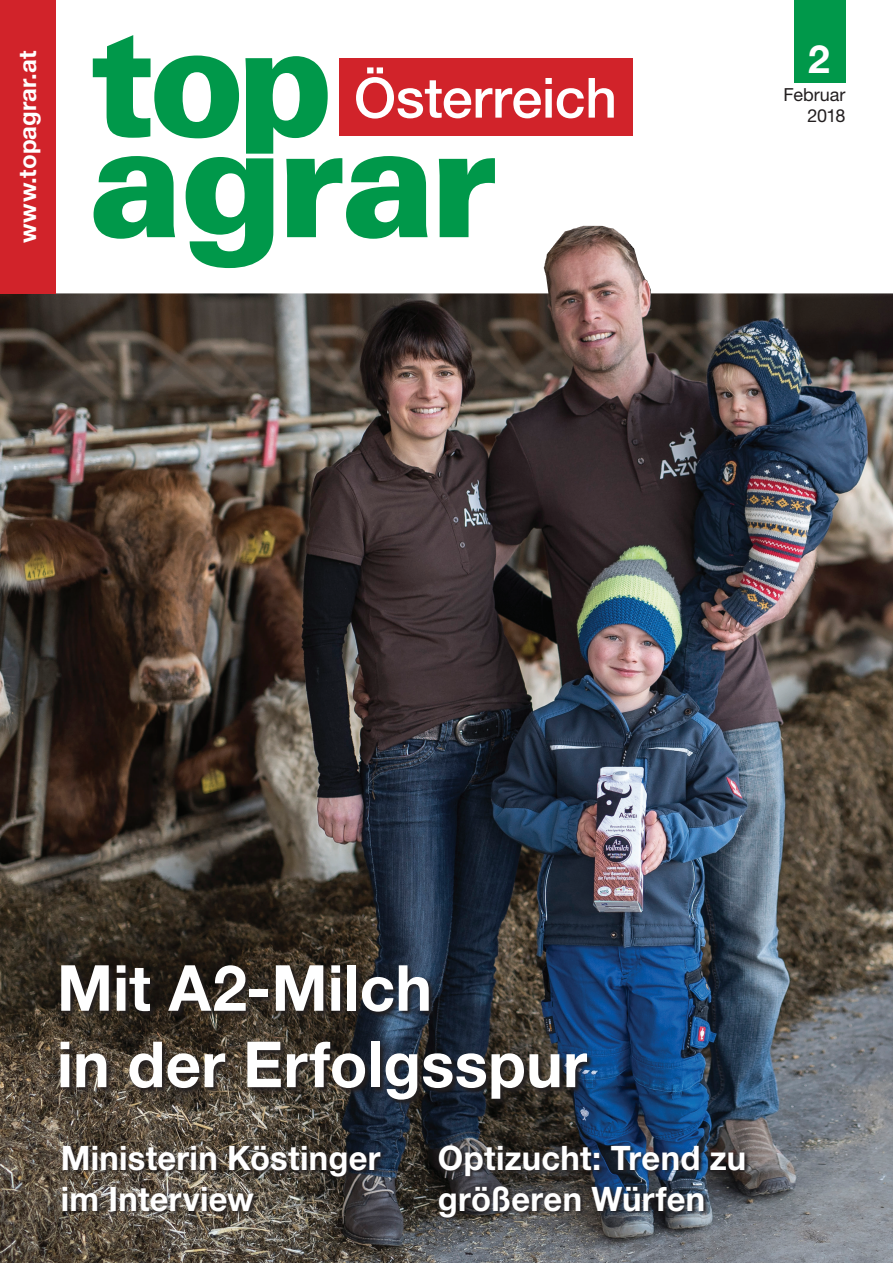
<style>
.page{position:relative;width:893px;height:1263px;background:#fff}
.page>*{position:absolute;margin:0;border:0;box-sizing:border-box;transform-origin:0 0}
.t1{font:700 63.6px/76.3px "Helvetica Neue LT Pro";letter-spacing:.005em;color:#fff}
.t2{font:700 39px "Helvetica Neue LT Pro";color:#fff}
.t3{font:700 33.75px/40.5px "Helvetica Neue LT Pro";letter-spacing:.01em;color:#fff}
.t4{font:700 24px "Helvetica Neue LT Pro";letter-spacing:.005em;color:#fff}
.t5{font:18px/21px "Helvetica Neue LT Pro";letter-spacing:-.005em;color:#231f20;text-align:right}
</style>
<div class="page">
<img style="left:0;top:226px;width:893px;height:1037px">
<div style="left:340px;top:58px;width:293px;height:78px;background:#d1232a"></div>
<svg style="left:93px;top:35px;width:521px;height:233px"></svg>
<div style="left:0;top:0;width:55px;height:293px;background:#d1232a"></div>
<div style="left:794px;top:0;width:51px;height:82px;background:#00984a"></div>
<div style="left:61px;top:965px;width:533px;height:141px;background:#231f20;opacity:.9"></div>
<div style="left:62px;top:1144px;width:323px;height:72px;background:#231f20;opacity:.9"></div>
<div style="left:439px;top:1144px;width:311px;height:78px;background:#231f20;opacity:.9"></div>
<p class="t4" style="left:12px;top:243px;width:194px;rotate:-90deg">www.topagrar.at</p>
<p class="t2" style="left:808px;top:35px;width:23px">2</p>
<p class="t5" style="left:783px;top:84px;width:64px">Februar<br>2018</p>
<h1 class="t1" style="left:57px;top:948px;width:532px">Mit A2-Milch<br>in der Erfolgsspur</h1>
<p class="t3" style="left:61px;top:1137px;width:321px">Ministerin Köstinger im Interview</p>
<p class="t3" style="left:438px;top:1137px;width:310px">Optizucht: Trend zu größeren Würfen</p>
</div>
